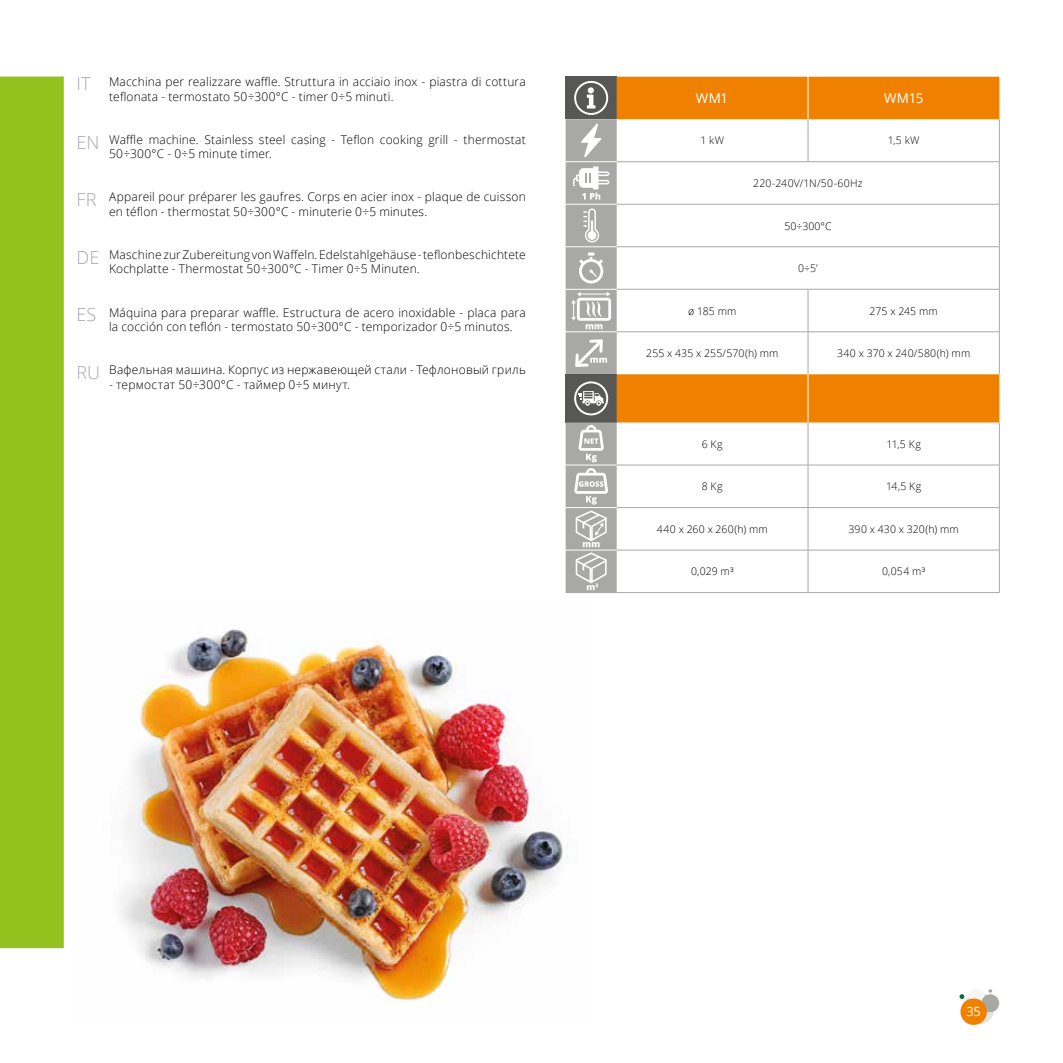
<style>
.page{position:relative;width:1063px;height:1063px;background:#fff}
.page>*{position:absolute;margin:0;border:0;box-sizing:border-box;transform-origin:0 0}
.t1{font:300 18px "Open Sans";color:#a8a8a7}
.t2{font:13.5px "Open Sans";letter-spacing:-.015em;color:#fff}
.t3{font:12.75px "Open Sans";color:#fff}
.t4{font:300 12px/14.4px "Open Sans";letter-spacing:.015em;color:#000}
.t5{font:300 10.5px "Open Sans";letter-spacing:.02em;color:#000}
</style>
<div class="page">
<img style="left:121px;top:628px;width:447px;height:375px">
<div style="left:0;top:77px;width:64px;height:871px;background:#95c11f"></div>
<hr style="left:999px;top:119px;width:1px;height:43px;background:#a8a8a7">
<hr style="left:999px;top:162px;width:1px;height:42px;background:#a8a8a7">
<hr style="left:999px;top:204px;width:1px;height:43px;background:#a8a8a7">
<hr style="left:999px;top:247px;width:1px;height:42px;background:#a8a8a7">
<hr style="left:999px;top:289px;width:1px;height:43px;background:#a8a8a7">
<hr style="left:999px;top:332px;width:1px;height:42px;background:#a8a8a7">
<hr style="left:808px;top:507px;width:192px;height:1px;background:#a8a8a7">
<hr style="left:999px;top:423px;width:1px;height:42px;background:#a8a8a7">
<hr style="left:999px;top:465px;width:1px;height:42px;background:#a8a8a7">
<hr style="left:999px;top:508px;width:1px;height:42px;background:#a8a8a7">
<hr style="left:999px;top:550px;width:1px;height:42px;background:#a8a8a7">
<hr style="left:808px;top:592px;width:192px;height:1px;background:#a8a8a7">
<svg style="left:566px;top:77px;width:433px;height:516px"></svg>
<div style="left:969px;top:988px;width:15px;height:16px;background:#f6f6f6;border-radius:50%"></div>
<svg style="left:960px;top:989px;width:34px;height:35px"></svg>
<div style="left:981px;top:994px;width:18px;height:18px;background:#a8a8a7;border-radius:50%"></div>
<div style="left:960px;top:998px;width:27px;height:27px;background:#f08100;border-radius:50%"></div>
<h1 class="t1" style="left:77px;top:71px;width:15px">IT</h1>
<p class="t4" style="left:109px;top:74px;width:418px">Macchina per realizzare waffle. Struttura in acciaio inox - piastra di cottura teflonata - termostato 50÷300°C - timer 0÷5 minuti.</p>
<h1 class="t1" style="left:77px;top:130px;width:24px">EN</h1>
<p class="t4" style="left:109px;top:132px;width:418px">Waffle machine. Stainless steel casing - Teflon cooking grill - thermostat<br>50÷300°C - 0÷5 minute timer.</p>
<h1 class="t1" style="left:77px;top:187px;width:21px">FR</h1>
<p class="t4" style="left:109px;top:190px;width:418px">Appareil pour préparer les gaufres. Corps en acier inox - plaque de cuisson en téflon - thermostat 50÷300°C - minuterie 0÷5 minutes.</p>
<h1 class="t1" style="left:77px;top:245px;width:24px">DE</h1>
<p class="t4" style="left:109px;top:247px;width:418px">Maschine zur Zubereitung von Waffeln. Edelstahlgehäuse - teflonbeschichtete<br>Kochplatte - Thermostat 50÷300°C - Timer 0÷5 Minuten.</p>
<h1 class="t1" style="left:77px;top:302px;width:21px">ES</h1>
<p class="t4" style="left:109px;top:305px;width:418px">Máquina para preparar waffle. Estructura de acero inoxidable - placa para la cocción con teflón - termostato 50÷300°C - temporizador 0÷5 minutos.</p>
<p class="t2" style="left:696px;top:89px;width:34px">WM1</p>
<p class="t2" style="left:884px;top:89px;width:41px">WM15</p>
<p class="t5" style="left:701px;top:133px;width:25px">1 kW</p>
<p class="t5" style="left:888px;top:133px;width:33px">1,5 kW</p>
<p class="t5" style="left:753px;top:176px;width:111px">220-240V/1N/50-60Hz</p>
<p class="t5" style="left:785px;top:219px;width:48px">50÷300°C</p>
<p class="t5" style="left:798px;top:261px;width:21px">0÷5’</p>
<p class="t5" style="left:688px;top:304px;width:50px">ø 185 mm</p>
<p class="t5" style="left:870px;top:304px;width:70px">275 x 245 mm</p>
<p class="t5" style="left:646px;top:346px;width:134px">255 x 435 x 255/570(h) mm</p>
<p class="t5" style="left:837px;top:346px;width:135px">340 x 370 x 240/580(h) mm</p>
<h1 class="t1" style="left:77px;top:360px;width:25px">RU</h1>
<p class="t4" style="left:109px;top:362px;width:418px">Вафельная машина. Корпус из нержавеющей стали - Тефлоновый гриль</p>
<p class="t4" style="left:109px;top:377px;width:243px">- термостат 50÷300°C - таймер 0÷5 минут.</p>
<p class="t5" style="left:702px;top:437px;width:22px">6 Kg</p>
<p class="t5" style="left:887px;top:437px;width:36px">11,5 Kg</p>
<p class="t5" style="left:702px;top:479px;width:22px">8 Kg</p>
<p class="t5" style="left:886px;top:479px;width:37px">14,5 Kg</p>
<p class="t5" style="left:657px;top:522px;width:113px">440 x 260 x 260(h) mm</p>
<p class="t5" style="left:849px;top:522px;width:112px">390 x 430 x 320(h) mm</p>
<p class="t5" style="left:691px;top:564px;width:44px">0,029 m³</p>
<p class="t5" style="left:882px;top:564px;width:45px">0,054 m³</p>
<p class="t3" style="left:967px;top:1003px;width:16px">35</p>
</div>
